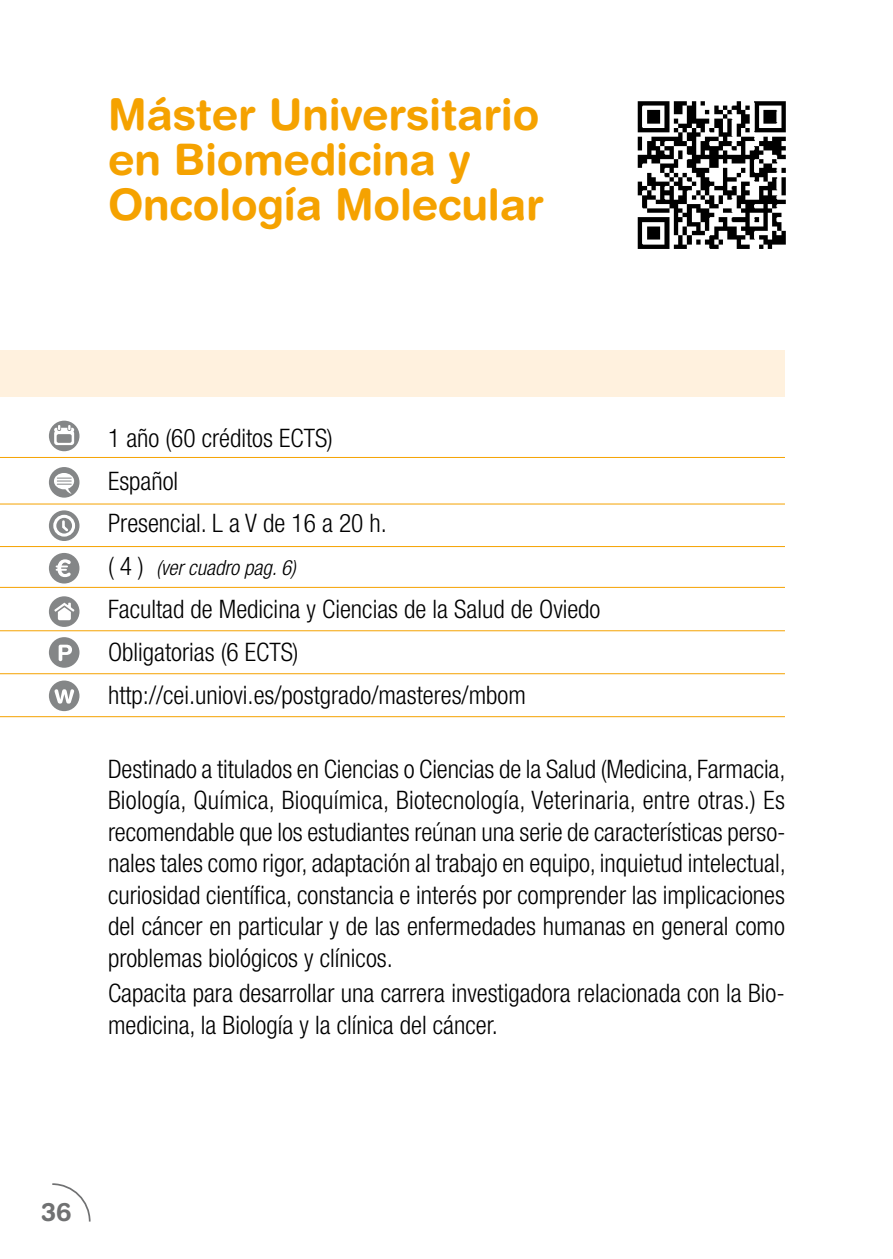
<style>
.page{position:relative;width:893px;height:1259px;background:#fff}
.page>*{position:absolute;margin:0;border:0;box-sizing:border-box;transform-origin:0 0}
.t1{font:700 43.5px/45px "Helvetica Rounded LT Std";letter-spacing:-.005em;color:#f5a200}
.t2{font:300 condensed 25.5px/31.5px "Helvetica Neue LT Std";color:#000}
.t3{font:700 25.5px "Helvetica Rounded LT Std";color:#707172}
.t4{font:italic 300 condensed 21px "Helvetica Neue LT Std";color:#000}
.s1{font-style:normal;font-size:25.5px}
</style>
<div class="page">
<svg style="left:52px;top:1183px;width:39px;height:39px"></svg>
<div style="left:0;top:350px;width:785px;height:47px;background:#fff1de"></div>
<hr style="left:0;top:457px;width:785px;height:1px;background:#f5a200">
<hr style="left:0;top:503px;width:785px;height:1px;background:#f5a200">
<hr style="left:0;top:546px;width:785px;height:1px;background:#f5a200">
<hr style="left:0;top:587px;width:785px;height:1px;background:#f5a200">
<hr style="left:0;top:630px;width:785px;height:1px;background:#f5a200">
<hr style="left:0;top:673px;width:785px;height:1px;background:#f5a200">
<hr style="left:0;top:716px;width:785px;height:1px;background:#f5a200">
<div style="left:49px;top:421px;width:30px;height:30px;background:#848687;border-radius:50%"></div>
<svg style="left:54px;top:425px;width:20px;height:20px"></svg>
<div style="left:49px;top:680px;width:30px;height:31px;background:#848687;border-radius:50%"></div>
<svg style="left:55px;top:689px;width:19px;height:14px"></svg>
<div style="left:49px;top:553px;width:30px;height:30px;background:#848687;border-radius:50%"></div>
<svg style="left:56px;top:559px;width:15px;height:18px"></svg>
<div style="left:49px;top:596px;width:30px;height:31px;background:#848687;border-radius:50%"></div>
<svg style="left:54px;top:602px;width:20px;height:18px"></svg>
<div style="left:49px;top:467px;width:30px;height:30px;background:#848687;border-radius:50%"></div>
<div style="left:54px;top:473px;width:20px;height:16px;background:#fff;border-radius:50%"></div>
<svg style="left:57px;top:477px;width:15px;height:17px"></svg>
<svg style="left:49px;top:510px;width:30px;height:31px"></svg>
<div style="left:53px;top:515px;width:22px;height:21px;border:3px solid #fff;border-radius:50%"></div>
<svg style="left:61px;top:519px;width:10px;height:15px"></svg>
<img style="left:637px;top:101px;width:149px;height:148px">
<div style="left:49px;top:637px;width:30px;height:31px;background:#848687;border-radius:50%"></div>
<svg style="left:59px;top:644px;width:13px;height:17px"></svg>
<hr style="left:892px;top:352px;width:1px;height:46px;background:#fff1de">
<h1 class="t1" style="left:108px;top:91px;width:437px">Máster Universitario en Biomedicina y<br>Oncología Molecular</h1>
<p class="t2" style="left:108px;top:416px;width:281px;line-height:42.9px">1 año (60 créditos ECTS)<br>Español<br>Presencial. L a V de 16 a 20 h.</p>
<p class="t4" style="left:108px;top:556px;width:189px"><span class="s1">( 4 )</span> (ver cuadro pag. 6)</p>
<p class="t2" style="left:108px;top:587px;width:494px;line-height:42.9px">Facultad de Medicina y Ciencias de la Salud de Oviedo<br>Obligatorias (6 ECTS) http://cei.uniovi.es/postgrado/masteres/mbom</p>
<p class="t2" style="left:108px;top:752px;width:679px;text-align:justify">Destinado a titulados en Ciencias o Ciencias de la Salud (Medicina, Farmacia, Biología, Química, Bioquímica, Biotecnología, Veterinaria, entre otras.) Es recomendable que los estudiantes reúnan una serie de características perso&shy;nales tales como rigor, adaptación al trabajo en equipo, inquietud intelectual, curiosidad científica, constancia e interés por comprender las implicaciones del cáncer en particular y de las enfermedades humanas en general como problemas biológicos y clínicos.</p>
<p class="t2" style="left:108px;top:977px;width:678px">Capacita para desarrollar una carrera investigadora relacionada con la Bio&shy;medicina, la Biología y la clínica del cáncer.</p>
<p class="t3" style="left:41px;top:1196px;width:32px">36</p>
</div>
